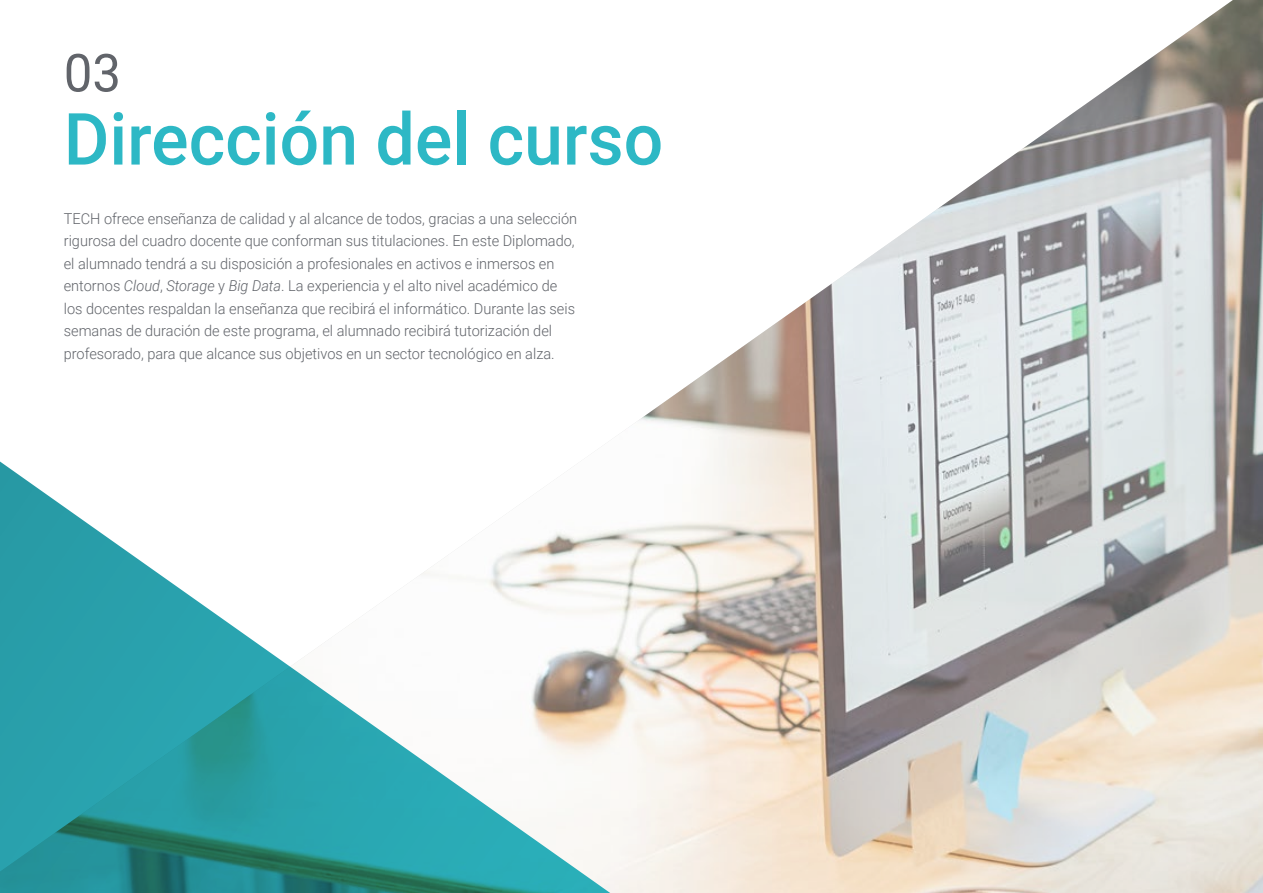
<style>
.page{position:relative;width:1263px;height:893px;background:#fff}
.page>*{position:absolute;margin:0;border:0;box-sizing:border-box;transform-origin:0 0}
.t1{font:500 72px "Roboto";color:#2db8c5}
.t2{font:52.5px "Roboto";color:#61646a}
.t3{font:300 15px/22.5px "Roboto";color:#61646a}
.s1{font-style:italic}
</style>
<div class="page">
<img style="left:638px;top:0;width:625px;height:893px">
<svg style="left:0;top:446px;width:640px;height:447px"></svg>
<h2 class="t2" style="left:64px;top:36px;width:59px">03</h2>
<h1 class="t1" style="left:64px;top:89px;width:601px">Dirección del curso</h1>
<p class="t3" style="left:64px;top:207px;width:515px">TECH ofrece enseñanza de calidad y al alcance de todos, gracias a una selección rigurosa del cuadro docente que conforman sus titulaciones. En este Diplomado, el alumnado tendrá a su disposición a profesionales en activos e inmersos en entornos <span class="s1">Cloud</span>, <span class="s1">Storage</span> y <span class="s1">Big Data</span>. La experiencia y el alto nivel académico de los docentes respaldan la enseñanza que recibirá el informático. Durante las seis semanas de duración de este programa, el alumnado recibirá tutorización del profesorado, para que alcance sus objetivos en un sector tecnológico en alza.</p>
</div>
